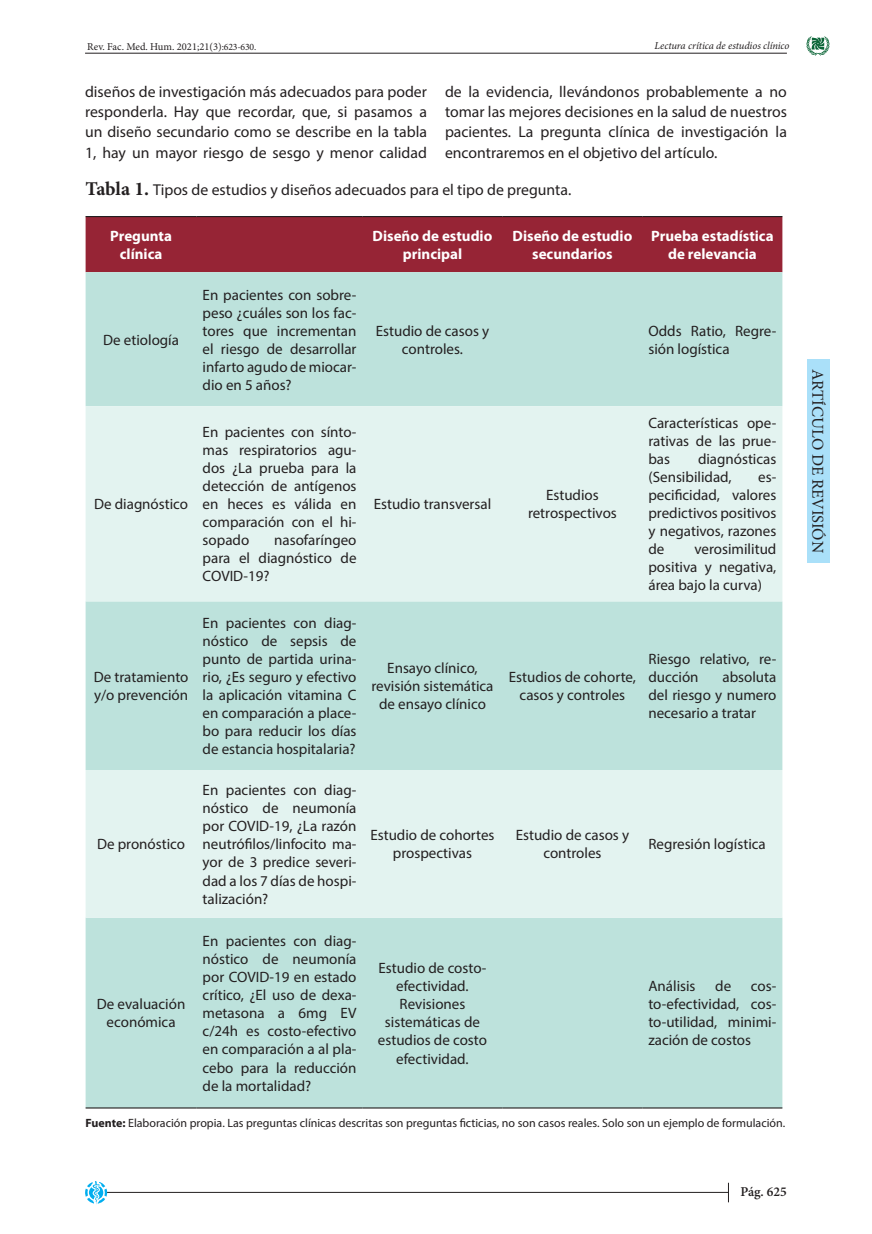
<style>
.page{position:relative;width:872px;height:1234px;background:#fff}
.page>*{position:absolute;margin:0;border:0;box-sizing:border-box;transform-origin:0 0}
.t1{font:16.5px "Minion Pro";letter-spacing:-.01em;color:#231f20}
.PARRAFO_OK{font:15.75px/20.2px "Myriad Pro";color:#231f20;text-align:justify}
.TEXTO_CUADRO{font:15px/18px "Myriad Pro";color:#231f20;text-align:justify}
.TITU_CUADRO{font:700 15px/18px "Myriad Pro";color:#fff;text-align:center}
.t2{font:600 13.5px "Minion Pro";color:#231f20}
.PARRAFO_OK-2{font:12px "Myriad Pro";color:#231f20}
.t3{font:10.5px "Minion Pro";color:#231f20}
.t4{font:italic 10.5px "Minion Pro";letter-spacing:-.01em;color:#231f20}
.s1{font-size:9.75px}
.s2{font-family:"Minion Pro";font-weight:700;font-size:19.5px}
.s3{font-weight:700}
</style>
<div class="page">
<div style="left:807px;top:359px;width:22px;height:204px;background:#aae0f9"></div>
<hr style="left:85px;top:53px;width:702px;height:1px;background:#231f20">
<svg style="left:806px;top:36px;width:24px;height:20px"></svg>
<hr style="left:106px;top:1191px;width:623px;height:1px;background:#231f20">
<svg style="left:85px;top:1181px;width:23px;height:23px"></svg>
<svg style="left:728px;top:1182px;width:1px;height:19px"></svg>
<div style="left:86px;top:217px;width:696px;height:55px;background:#962435"></div>
<div style="left:86px;top:272px;width:696px;height:835px;background:#bde2dc"></div>
<svg style="left:86px;top:406px;width:696px;height:511px;background:#d6ede9"></svg>
<hr style="left:86px;top:216px;width:111px;height:1px;background:#231f20">
<hr style="left:197px;top:216px;width:165px;height:1px;background:#231f20">
<hr style="left:362px;top:216px;width:140px;height:1px;background:#231f20">
<hr style="left:502px;top:216px;width:140px;height:1px;background:#231f20">
<hr style="left:642px;top:216px;width:140px;height:1px;background:#231f20">
<hr style="left:86px;top:1107px;width:111px;height:1px;background:#231f20">
<hr style="left:197px;top:1107px;width:165px;height:1px;background:#231f20">
<hr style="left:362px;top:1107px;width:140px;height:1px;background:#231f20">
<hr style="left:502px;top:1107px;width:140px;height:1px;background:#231f20">
<hr style="left:642px;top:1107px;width:140px;height:1px;background:#231f20">
<p class="t3" style="left:87px;top:40px;width:170px">Rev. Fac. Med. Hum. 2021;21(3)<span class="s1">:623-630.</span></p>
<p class="t4" style="left:654px;top:39px;width:136px">Lectura crítica de estudios clínico</p>
<p class="PARRAFO_OK" style="left:85px;top:81px;width:343px">diseños de investigación más adecuados para poder responderla. Hay que recordar, que, si pasamos a un diseño secundario como se describe en la tabla 1, hay un mayor riesgo de sesgo y menor calidad</p>
<p class="PARRAFO_OK" style="left:445px;top:81px;width:343px">de la evidencia, llevándonos probablemente a no tomar las mejores decisiones en la salud de nuestros pacientes. La pregunta clínica de investigación la encontraremos en el objetivo del artículo.</p>
<p class="PARRAFO_OK" style="left:86px;top:179px;width:487px"><span class="s2">Tabla 1.</span> Tipos de estudios y diseños adecuados para el tipo de pregunta.</p>
<p class="TITU_CUADRO" style="left:110px;top:226px;width:63px">Pregunta clínica</p>
<p class="TITU_CUADRO" style="left:372px;top:226px;width:121px">Diseño de estudio principal</p>
<p class="TITU_CUADRO" style="left:512px;top:226px;width:121px">Diseño de estudio secundarios</p>
<p class="TITU_CUADRO" style="left:651px;top:226px;width:124px">Prueba estadística de relevancia</p>
<p class="TEXTO_CUADRO" style="left:103px;top:330px;width:77px">De etiología</p>
<p class="TEXTO_CUADRO" style="left:94px;top:495px;width:96px">De diagnóstico</p>
<p class="TEXTO_CUADRO" style="left:94px;top:668px;width:96px">De tratamiento y/o prevención</p>
<p class="TEXTO_CUADRO" style="left:97px;top:835px;width:90px">De pronóstico</p>
<p class="TEXTO_CUADRO" style="left:97px;top:994px;width:90px;text-align:center">De evaluación económica</p>
<p class="TEXTO_CUADRO" style="left:203px;top:285px;width:155px">En pacientes con sobre&shy;peso ¿cuáles son los fac&shy;tores que incrementan el riesgo de desarrollar infarto agudo de miocar&shy;dio en 5 años?</p>
<p class="TEXTO_CUADRO" style="left:203px;top:423px;width:155px">En pacientes con sínto&shy;mas respiratorios agu&shy;dos ¿La prueba para la detección de antígenos en heces es válida en comparación con el hi&shy;sopado</p>
<p class="TEXTO_CUADRO" style="left:203px;top:531px;width:155px;text-indent:72px">nasofaríngeo para el diagnóstico de COVID-19?</p>
<p class="TEXTO_CUADRO" style="left:203px;top:614px;width:155px">En pacientes con diag&shy;nóstico de sepsis de punto de partida urina&shy;rio, ¿Es seguro y efectivo la aplicación vitamina C en comparación a place&shy;bo para reducir los días de estancia hospitalaria?</p>
<p class="TEXTO_CUADRO" style="left:203px;top:781px;width:155px">En pacientes con diag&shy;nóstico de neumonía por COVID-19, ¿La razón neutrófilos/linfocito ma&shy;yor de 3 predice severi&shy;dad a los 7 días de hospi&shy;talización?</p>
<p class="TEXTO_CUADRO" style="left:203px;top:931px;width:155px">En pacientes con diag&shy;nóstico de neumonía por COVID-19 en estado crítico, ¿El uso de dexa&shy;metasona a 6mg EV c/24h es costo-efectivo en comparación a al pla&shy;cebo para la reducción de la mortalidad?</p>
<p class="TEXTO_CUADRO" style="left:376px;top:321px;width:115px;text-align:center">Estudio de casos y controles.</p>
<p class="TEXTO_CUADRO" style="left:648px;top:321px;width:129px">Odds Ratio, Regre&shy;sión logística</p>
<p class="TEXTO_CUADRO" style="left:374px;top:495px;width:119px">Estudio transversal</p>
<p class="TEXTO_CUADRO" style="left:528px;top:486px;width:90px;text-align:center">Estudios retrospectivos</p>
<p class="TEXTO_CUADRO" style="left:648px;top:414px;width:129px">Características ope&shy;rativas de las prue&shy;bas</p>
<p class="TEXTO_CUADRO" style="left:648px;top:450px;width:129px;text-indent:50px">diagnósticas (Sensibilidad,</p>
<p class="TEXTO_CUADRO" style="left:648px;top:468px;width:129px;text-indent:110px">es&shy;pecificidad, valores predictivos positivos y negativos, razones de</p>
<p class="TEXTO_CUADRO" style="left:648px;top:540px;width:129px;text-indent:46px">verosimilitud positiva y negativa, área bajo la curva)</p>
<p class="TEXTO_CUADRO" style="left:371px;top:659px;width:124px;text-align:center">Ensayo clínico, revisión sistemática de ensayo clínico</p>
<p class="TEXTO_CUADRO" style="left:509px;top:668px;width:129px;text-align:center">Estudios de cohorte, casos y controles</p>
<p class="TEXTO_CUADRO" style="left:648px;top:650px;width:129px">Riesgo relativo, re&shy;ducción</p>
<p class="TEXTO_CUADRO" style="left:648px;top:668px;width:129px;text-indent:74px">absoluta del riesgo y numero necesario a tratar</p>
<p class="TEXTO_CUADRO" style="left:370px;top:826px;width:126px;text-align:center">Estudio de cohortes prospectivas</p>
<p class="TEXTO_CUADRO" style="left:516px;top:826px;width:115px;text-align:center">Estudio de casos y controles</p>
<p class="TEXTO_CUADRO" style="left:648px;top:835px;width:119px">Regresión logística</p>
<p class="TEXTO_CUADRO" style="left:378px;top:958px;width:111px;text-align:center">Estudio de costo&shy;efectividad.<br>Revisiones sistemáticas de estudios de costo efectividad.</p>
<p class="TEXTO_CUADRO" style="left:648px;top:976px;width:49px">Análisis</p>
<p class="TEXTO_CUADRO" style="left:715px;top:976px;width:17px">de</p>
<p class="TEXTO_CUADRO" style="left:648px;top:976px;width:129px;text-indent:102px">cos&shy;to-efectividad, cos&shy;to-utilidad, minimi&shy;zación de costos</p>
<p class="PARRAFO_OK-2" style="left:86px;top:1115px;width:701px"><span class="s3">Fuente:</span> Elaboración propia. Las preguntas clínicas descritas son preguntas ficticias, no son casos reales. Solo son un ejemplo de formulación.</p>
<p class="t2" style="left:740px;top:1181px;width:48px">Pág. 625</p>
<p class="t1" style="left:829px;top:369px;width:185px;rotate:90deg">ARTÍCULO DE REVISIÓN</p>
</div>
